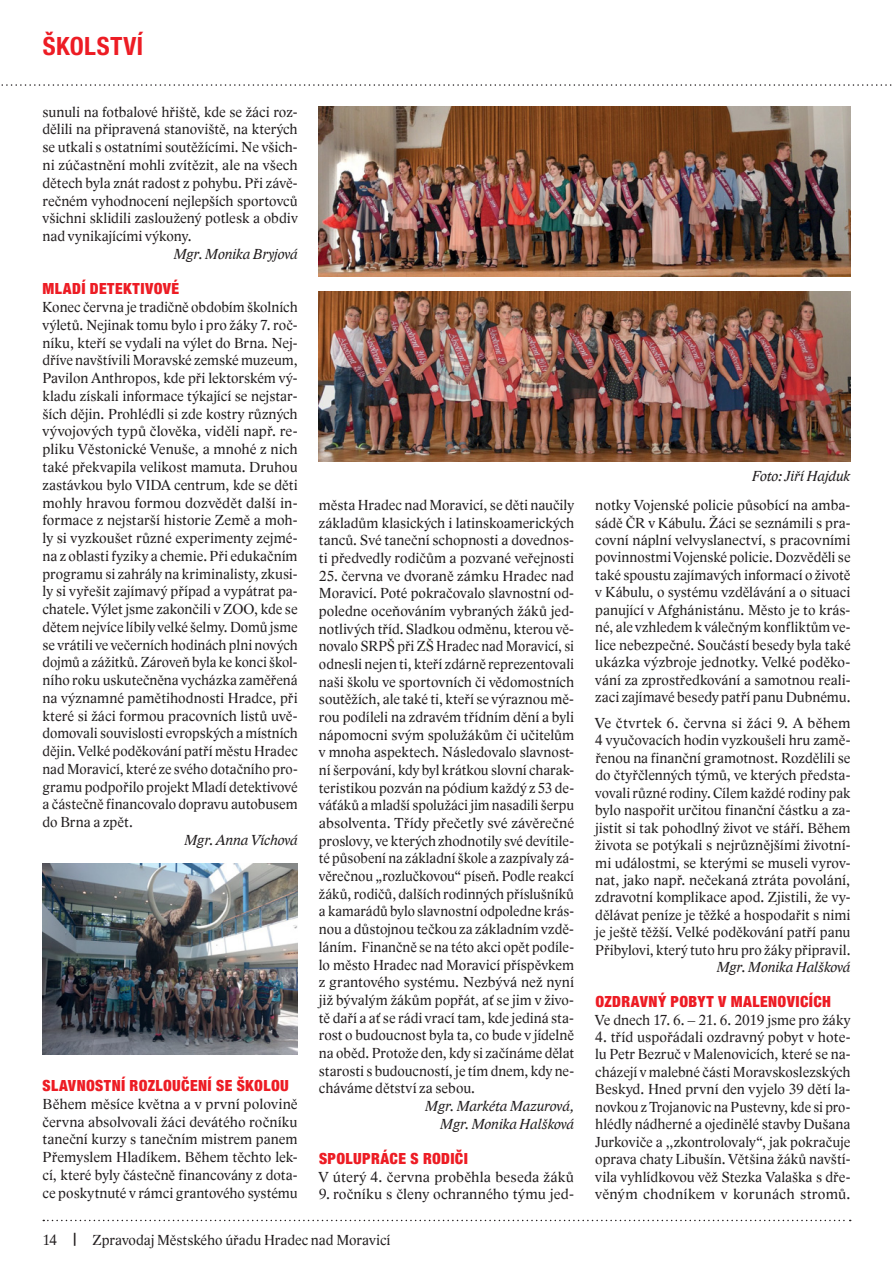
<style>
.page{position:relative;width:893px;height:1263px;background:#fff}
.page>*{position:absolute;margin:0;border:0;box-sizing:border-box;transform-origin:0 0}
.t1{font:27px "Nimbus Sans Novus TOT Bol Con";letter-spacing:.02em;color:#ed1c24}
.t2{font:16.5px "Nimbus Sans Novus TOT Bla Con";letter-spacing:.02em;color:#ed1c24}
.t3{font:15px/17.7px "Lido STFCE";letter-spacing:.005em;color:#231f20;text-align:justify}
.t4{font:italic 15px/17.7px "Lido STFCE";letter-spacing:-.005em;color:#231f20;text-align:right}
</style>
<div class="page">
<svg style="left:1px;top:84px;width:891px;height:2px"></svg>
<svg style="left:43px;top:1220px;width:808px;height:1px"></svg>
<img style="left:43px;top:863px;width:255px;height:192px">
<img style="left:319px;top:106px;width:531px;height:170px">
<img style="left:319px;top:291px;width:531px;height:170px">
<h1 class="t1" style="left:43px;top:35px;width:102px">ŠKOLSTVÍ</h1>
<p class="t3" style="left:43px;top:103px;width:257px">sunuli na fotbalové hřiště, kde se žáci roz&shy;dělili na připravená stanoviště, na kterých se utkali s ostatními soutěžícími. Ne všich&shy;ni zúčastnění mohli zvítězit, ale na všech dětech byla znát radost z pohybu. Při závě&shy;rečném vyhodnocení nejlepších sportovců všichni sklidili zasloužený potlesk a obdiv nad vynikajícími výkony.</p>
<p class="t4" style="left:174px;top:245px;width:125px">Mgr. Monika Bryjová</p>
<p class="t2" style="left:43px;top:282px;width:138px">MLADÍ DETEKTIVOVÉ</p>
<p class="t3" style="left:43px;top:298px;width:257px">Konec června je tradičně obdobím školních výletů. Nejinak tomu bylo i pro žáky 7. roč&shy;níku, kteří se vydali na výlet do Brna. Nej&shy;dříve navštívili Moravské zemské muzeum, Pavilon Anthropos, kde při lektorském vý&shy;kladu získali informace týkající se nejstar&shy;ších dějin. Prohlédli si zde kostry různých vývojových typů člověka, viděli např. re&shy;pliku Věstonické Venuše, a mnohé z nich také překvapila velikost mamuta. Druhou zastávkou bylo VIDA centrum, kde se děti mohly hravou formou dozvědět další in&shy;formace z nejstarší historie Země a moh&shy;ly si vyzkoušet různé experimenty zejmé&shy;na z oblasti fyziky a chemie. Při edukačním programu si zahrály na kriminalisty, zkusi&shy;ly si vyřešit zajímavý případ a vypátrat pa&shy;chatele. Výlet jsme zakončili v ZOO, kde se dětem nejvíce líbily velké šelmy. Domů jsme se vrátili ve večerních hodinách plni nových dojmů a zážitků. Zároveň byla ke konci škol&shy;ního roku uskutečněna vycházka zaměřená na významné pamětihodnosti Hradce, při které si žáci formou pracovních listů uvě&shy;domovali souvislosti evropských a místních dějin. Velké poděkování patří městu Hradec nad Moravicí, které ze svého dotačního pro&shy;gramu podpořilo projekt Mladí detektivové a částečně financovalo dopravu autobusem do Brna a zpět.</p>
<p class="t4" style="left:185px;top:831px;width:115px">Mgr. Anna Víchová</p>
<p class="t2" style="left:43px;top:1079px;width:248px">SLAVNOSTNÍ ROZLOUČENÍ SE ŠKOLOU</p>
<p class="t3" style="left:43px;top:1095px;width:257px">Během měsíce května a v první polovině června absolvovali žáci devátého ročníku taneční kurzy s tanečním mistrem panem Přemyslem Hladíkem. Během těchto lek&shy;cí, které byly částečně financovány z dota&shy;ce poskytnuté v rámci grantového systému</p>
<p class="t3" style="left:319px;top:496px;width:257px">města Hradec nad Moravicí, se děti naučily základům klasických i latinskoamerických tanců. Své taneční schopnosti a dovednos&shy;ti předvedly rodičům a pozvané veřejnosti</p>
<p class="t3" style="left:319px;top:567px;width:257px">25. června ve dvoraně zámku Hradec nad Moravicí. Poté pokračovalo slavnostní od&shy;poledne oceňováním vybraných žáků jed&shy;notlivých tříd. Sladkou odměnu, kterou vě&shy;novalo SRPŠ při ZŠ Hradec nad Moravicí, si odnesli nejen ti, kteří zdárně reprezentovali naši školu ve sportovních či vědomostních soutěžích, ale také ti, kteří se výraznou mě&shy;rou podíleli na zdravém třídním dění a byli nápomocni svým spolužákům či učitelům v mnoha aspektech. Následovalo slavnost&shy;ní šerpování, kdy byl krátkou slovní charak&shy;teristikou pozván na pódium každý z 53 de&shy;váťáků a mladší spolužáci jim nasadili šerpu absolventa. Třídy přečetly své závěrečné proslovy, ve kterých zhodnotily své devítile&shy;té působení na základní škole a zazpívaly zá&shy;věrečnou „rozlučkovou“ píseň. Podle reakcí žáků, rodičů, dalších rodinných příslušníků a kamarádů bylo slavnostní odpoledne krás&shy;nou a důstojnou tečkou za základním vzdě&shy;láním. Finančně se na této akci opět podíle&shy;lo město Hradec nad Moravicí příspěvkem z grantového systému. Nezbývá než nyní již bývalým žákům popřát, ať se jim v živo&shy;tě daří a ať se rádi vrací tam, kde jediná sta&shy;rost o budoucnost byla ta, co bude v jídelně na oběd. Protože den, kdy si začínáme dělat starosti s budoucností, je tím dnem, kdy ne&shy;cháváme dětství za sebou.</p>
<p class="t4" style="left:425px;top:1097px;width:150px">Mgr. Markéta Mazurová,<br>Mgr. Monika Halšková</p>
<p class="t2" style="left:319px;top:1152px;width:151px">SPOLUPRÁCE S RODIČI</p>
<p class="t3" style="left:319px;top:1168px;width:257px">V úterý 4. června proběhla beseda žáků</p>
<p class="t3" style="left:319px;top:1185px;width:257px">9. ročníku s členy ochranného týmu jed-</p>
<p class="t3" style="left:43px;top:1231px;width:349px">14 | Zpravodaj Městského úřadu Hradec nad Moravicí</p>
<p class="t4" style="left:752px;top:467px;width:100px">Foto: Jiří Hajduk</p>
<p class="t3" style="left:595px;top:497px;width:257px">notky Vojenské policie působící na amba&shy;sádě ČR v Kábulu. Žáci se seznámili s pra&shy;covní náplní velvyslanectví, s pracovními povinnostmi Vojenské policie. Dozvěděli se také spoustu zajímavých informací o životě v Kábulu, o systému vzdělávání a o situaci panující v Afghánistánu. Město je to krás&shy;né, ale vzhledem k válečným konfliktům ve&shy;lice nebezpečné. Součástí besedy byla také ukázka výzbroje jednotky. Velké poděko&shy;vání za zprostředkování a samotnou reali&shy;zaci zajímavé besedy patří panu Dubnému.</p>
<p class="t3" style="left:595px;top:714px;width:257px">Ve čtvrtek 6. června si žáci 9. A během 4 vyučovacích hodin vyzkoušeli hru zamě&shy;řenou na finanční gramotnost. Rozdělili se do čtyřčlenných týmů, ve kterých předsta&shy;vovali různé rodiny. Cílem každé rodiny pak bylo naspořit určitou finanční částku a za&shy;jistit si tak pohodlný život ve stáří. Během života se potýkali s nejrůznějšími životní&shy;mi událostmi, se kterými se museli vyrov&shy;nat, jako např. nečekaná ztráta povolání, zdravotní komplikace apod. Zjistili, že vy&shy;dělávat peníze je těžké a hospodařit s nimi je ještě těžší. Velké poděkování patří panu Přibylovi, který tuto hru pro žáky připravil.</p>
<p class="t4" style="left:717px;top:959px;width:135px">Mgr. Monika Halšková</p>
<p class="t2" style="left:595px;top:995px;width:237px">OZDRAVNÝ POBYT V MALENOVICÍCH</p>
<p class="t3" style="left:595px;top:1011px;width:257px">Ve dnech 17. 6. – 21. 6. 2019 jsme pro žáky</p>
<p class="t3" style="left:595px;top:1028px;width:257px">4. tříd uspořádali ozdravný pobyt v hote&shy;lu Petr Bezruč v Malenovicích, které se na&shy;cházejí v malebné části Moravskoslezských Beskyd. Hned první den vyjelo 39 dětí la&shy;novkou z Trojanovic na Pustevny, kde si pro&shy;hlédly nádherné a ojedinělé stavby Dušana Jurkoviče a ,,zkontrolovaly“, jak pokračuje oprava chaty Libušín. Většina žáků navští&shy;vila vyhlídkovou věž Stezka Valaška s dře&shy;věným chodníkem v korunách stromů.</p>
</div>
